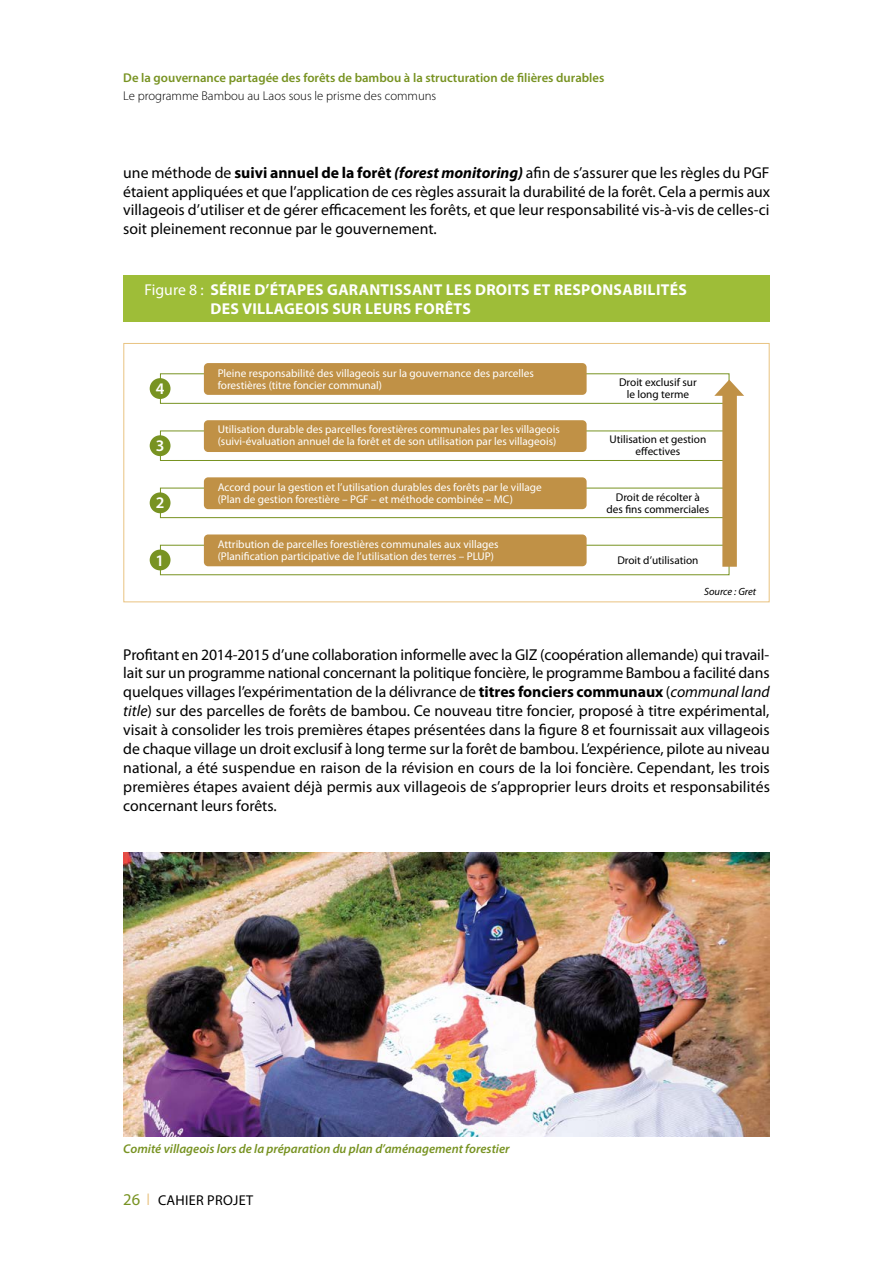
<style>
.page{position:relative;width:893px;height:1263px;background:#fff}
.page>*{position:absolute;margin:0;border:0;box-sizing:border-box;transform-origin:0 0}
.t1{font:600 16.2px "Myriad Pro";color:#fff}
.t2{font:15.75px/18.9px "Myriad Pro";color:#000;text-align:justify}
.t3{font:700 15.75px/18.9px "Myriad Pro";letter-spacing:.02em;color:#fff}
.t4{font:14.25px "Myriad Pro";letter-spacing:.02em;color:#000}
.t5{font:600 12.75px "Myriad Pro";color:#789322}
.t6{font:italic 600 12.75px "Myriad Pro";color:#789322}
.t7{font:300 12.75px "Myriad Pro";color:#000}
.t8{font:11.25px/12px "Myriad Pro";color:#fff}
.t9{font:11.25px/12px "Myriad Pro";color:#000;text-align:center}
.t10{font:italic 10.5px "Myriad Pro";color:#000}
.s1{font-weight:700}
.s2{font-weight:700;font-style:italic}
.s3{font-weight:400}
.s4{font-style:italic}
.s5{font-size:16.5px;color:#789322}
.s6{color:#e9c381}
</style>
<div class="page">
<img style="left:123px;top:852px;width:647px;height:285px">
<div style="left:123px;top:275px;width:647px;height:47px;background:#9ebd38"></div>
<div style="left:123px;top:343px;width:647px;height:259px;border:1px solid #e9c381"></div>
<div style="left:204px;top:363px;width:383px;height:32px;background:#c09146;border-radius:4px"></div>
<div style="left:160px;top:431px;width:569px;height:30px;border:1px solid #789322"></div>
<div style="left:204px;top:420px;width:383px;height:32px;background:#c09146;border-radius:4px"></div>
<div style="left:160px;top:488px;width:569px;height:30px;border:1px solid #789322"></div>
<div style="left:204px;top:477px;width:383px;height:32px;background:#c09146;border-radius:4px"></div>
<div style="left:160px;top:545px;width:569px;height:30px;border:1px solid #789322"></div>
<div style="left:204px;top:534px;width:383px;height:32px;background:#c09146;border-radius:4px"></div>
<svg style="left:714px;top:380px;width:30px;height:187px"></svg>
<div style="left:150px;top:550px;width:21px;height:20px;background:#789322;border-radius:50%"></div>
<div style="left:150px;top:492px;width:21px;height:21px;background:#789322;border-radius:50%"></div>
<div style="left:150px;top:435px;width:21px;height:21px;background:#789322;border-radius:50%"></div>
<div style="left:150px;top:378px;width:21px;height:21px;background:#789322;border-radius:50%"></div>
<p class="t5" style="left:123px;top:69px;width:483px">De la gouvernance partagée des forêts de bambou à la structuration de filières durables</p>
<p class="t7" style="left:123px;top:89px;width:315px">Le programme Bambou au Laos sous le prisme des communs</p>
<p class="t2" style="left:123px;top:163px;width:648px">une méthode de <span class="s1">suivi annuel de la forêt</span> <span class="s2">(forest monitoring)</span> afin de s’assurer que les règles du PGF étaient appliquées et que l’application de ces règles assurait la durabilité de la forêt. Cela a permis aux villageois d’utiliser et de gérer efficacement les forêts, et que leur responsabilité vis-à-vis de celles-ci soit pleinement reconnue par le gouvernement.</p>
<p class="t3" style="left:211px;top:279px;width:478px;text-indent:-66px"><span class="s3">Figure 8 :</span> SÉRIE D’ÉTAPES GARANTISSANT LES DROITS ET RESPONSABILITÉS<br>DES VILLAGEOIS SUR LEURS FORÊTS</p>
<p class="t8" style="left:218px;top:367px;width:318px">Pleine responsabilité des villageois sur la gouvernance des parcelles forestières (titre foncier communal)</p>
<p class="t9" style="left:619px;top:376px;width:79px">Droit exclusif sur le long terme</p>
<p class="t8" style="left:218px;top:423px;width:344px">Utilisation durable des parcelles forestières communales par les villageois (suivi-évaluation annuel de la forêt et de son utilisation par les villageois)</p>
<p class="t9" style="left:609px;top:433px;width:98px">Utilisation et gestion effectives</p>
<p class="t8" style="left:218px;top:481px;width:325px">Accord pour la gestion et l’utilisation durables des forêts par le village (Plan de gestion forestière – PGF – et méthode combinée – MC)</p>
<p class="t9" style="left:607px;top:491px;width:104px">Droit de récolter à des fins commerciales</p>
<p class="t8" style="left:218px;top:538px;width:282px">Attribution de parcelles forestières communales aux villages (Planification participative de l’utilisation des terres – PLUP)</p>
<p class="t1" style="left:156px;top:378px;width:10px">4</p>
<p class="t1" style="left:156px;top:435px;width:10px">3</p>
<p class="t1" style="left:156px;top:493px;width:10px">2</p>
<p class="t1" style="left:155px;top:550px;width:10px">1</p>
<p class="t9" style="left:617px;top:554px;width:83px">Droit d’utilisation</p>
<p class="t10" style="left:704px;top:585px;width:54px">Source : Gret</p>
<p class="t2" style="left:123px;top:645px;width:648px">Profitant en 2014-2015 d’une collaboration informelle avec la GIZ (coopération allemande) qui travail&shy;lait sur un programme national concernant la politique foncière, le programme Bambou a facilité dans quelques villages l’expérimentation de la délivrance de <span class="s1">titres fonciers communaux</span> (<span class="s4">communal land title</span>) sur des parcelles de forêts de bambou. Ce nouveau titre foncier, proposé à titre expérimental, visait à consolider les trois premières étapes présentées dans la figure 8 et fournissait aux villageois de chaque village un droit exclusif à long terme sur la forêt de bambou. L’expérience, pilote au niveau national, a été suspendue en raison de la révision en cours de la loi foncière. Cependant, les trois premières étapes avaient déjà permis aux villageois de s’approprier leurs droits et responsabilités concernant leurs forêts.</p>
<p class="t6" style="left:123px;top:1140px;width:388px">Comité villageois lors de la préparation du plan d’aménagement forestier</p>
<p class="t4" style="left:123px;top:1191px;width:131px"><span class="s5">26</span> <span class="s6">❘</span> CAHIER PROJET</p>
</div>
